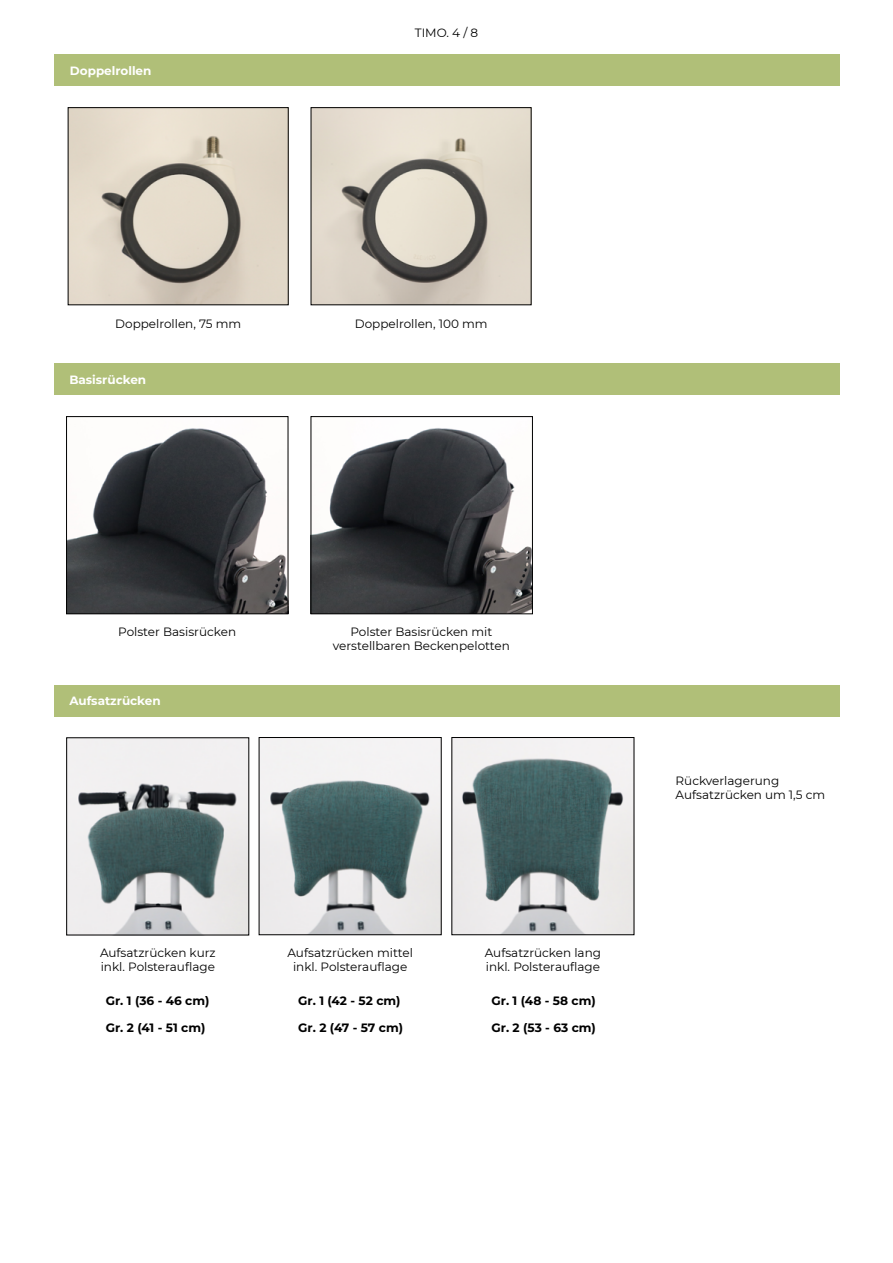
<style>
.page{position:relative;width:893px;height:1263px;background:#fff}
.page>*{position:absolute;margin:0;border:0;box-sizing:border-box;transform-origin:0 0}
.t1{font:700 12.15px "Montserrat";color:#000}
.t2{font:12px/14.4px "Montserrat";color:#000}
.t3{font:700 12px "Montserrat";color:#fff}
</style>
<div class="page">
<img style="left:313px;top:428px;width:218px;height:184px">
<div style="left:311px;top:416px;width:222px;height:198px;border:1px solid #000"></div>
<div style="left:54px;top:685px;width:785px;height:31px;background:#b0bf78"></div>
<div style="left:54px;top:364px;width:785px;height:31px;background:#b0bf78"></div>
<img style="left:68px;top:428px;width:218px;height:184px">
<div style="left:66px;top:416px;width:222px;height:198px;border:1px solid #000"></div>
<img style="left:68px;top:739px;width:179px;height:194px">
<img style="left:261px;top:739px;width:179px;height:194px">
<div style="left:259px;top:737px;width:183px;height:198px;border:1px solid #000"></div>
<img style="left:453px;top:739px;width:179px;height:194px">
<div style="left:451px;top:737px;width:183px;height:198px;border:1px solid #000"></div>
<div style="left:54px;top:54px;width:786px;height:32px;background:#b0bf78"></div>
<img style="left:70px;top:109px;width:217px;height:194px">
<div style="left:68px;top:107px;width:221px;height:198px;border:1px solid #000"></div>
<img style="left:313px;top:109px;width:216px;height:194px">
<p class="t3" style="left:70px;top:62px;width:83px">Doppelrollen</p>
<p class="t2" style="left:415px;top:25px;width:65px">TIMO. 4 / 8</p>
<p class="t2" style="left:115px;top:316px;width:128px">Doppelrollen, 75 mm</p>
<p class="t2" style="left:355px;top:316px;width:134px">Doppelrollen, 100 mm</p>
<p class="t3" style="left:69px;top:371px;width:78px">Basisrücken</p>
<p class="t2" style="left:118px;top:624px;width:119px">Polster Basisrücken</p>
<p class="t3" style="left:69px;top:692px;width:93px">Aufsatzrücken</p>
<p class="t2" style="left:333px;top:624px;width:179px;text-align:center">Polster Basisrücken mit verstellbaren Beckenpelotten</p>
<p class="t2" style="left:100px;top:945px;width:117px">Aufsatzrücken kurz inkl. Polsterauflage</p>
<p class="t2" style="left:287px;top:945px;width:127px;text-align:center">Aufsatzrücken mittel inkl. Polsterauflage</p>
<p class="t2" style="left:485px;top:945px;width:118px">Aufsatzrücken lang inkl. Polsterauflage</p>
<p class="t1" style="left:106px;top:992px;width:105px">Gr. 1 (36 - 46 cm)</p>
<p class="t1" style="left:298px;top:992px;width:104px">Gr. 1 (42 - 52 cm)</p>
<p class="t1" style="left:492px;top:992px;width:106px">Gr. 1 (48 - 58 cm)</p>
<p class="t1" style="left:106px;top:1019px;width:101px">Gr. 2 (41 - 51 cm)</p>
<p class="t1" style="left:298px;top:1019px;width:106px">Gr. 2 (47 - 57 cm)</p>
<p class="t1" style="left:492px;top:1019px;width:106px">Gr. 2 (53 - 63 cm)</p>
<p class="t2" style="left:676px;top:773px;width:151px">Rückverlagerung<br>Aufsatzrücken um 1,5 cm</p>
</div>
